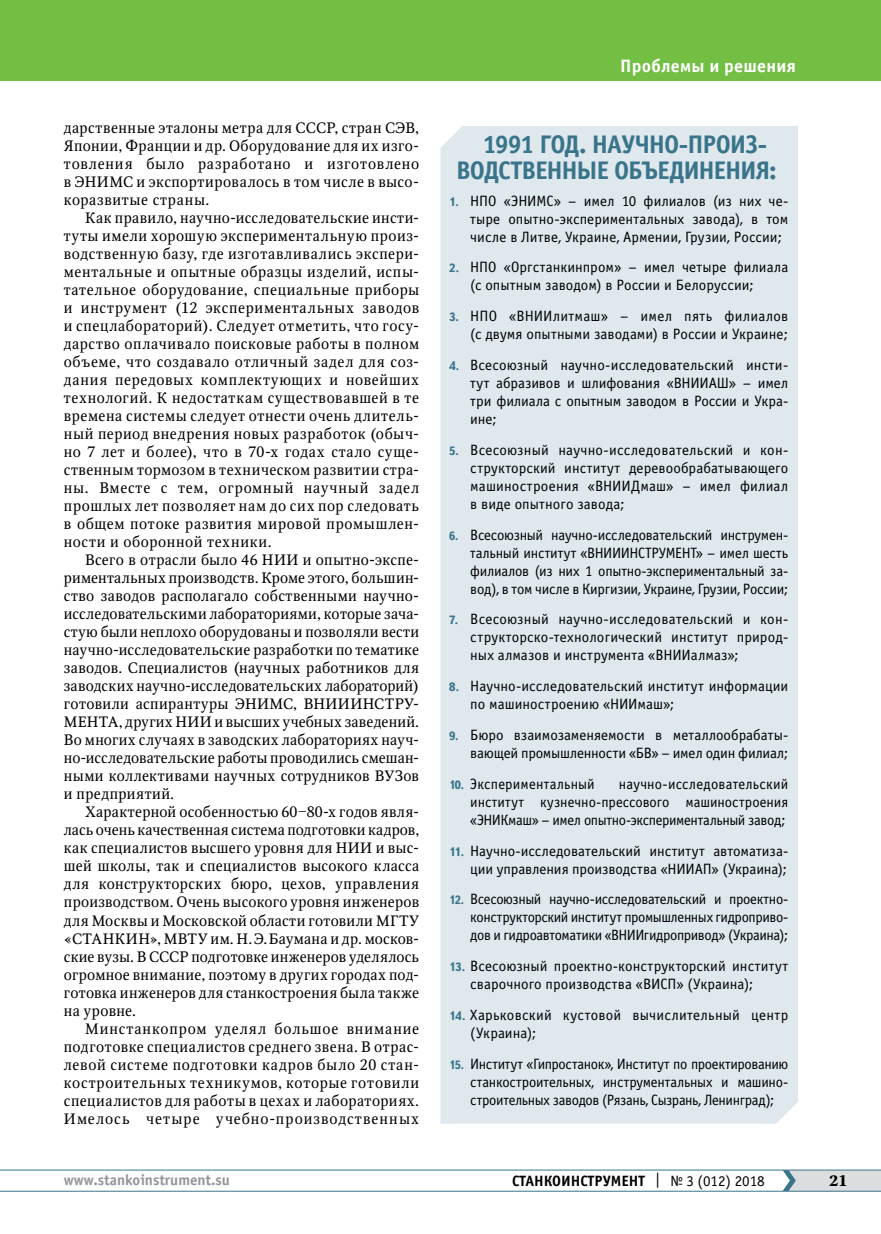
<style>
.page{position:relative;width:881px;height:1234px;background:#fff}
.page>*{position:absolute;margin:0;border:0;box-sizing:border-box;transform-origin:0 0}
.t1{font:700 25.5px "Officina Sans C";letter-spacing:-.05em;color:#39748b}
.t2{font:700 18px "Officina Sans C";letter-spacing:.015em;color:#fff}
.t3{font:15px/18px "Octava";letter-spacing:.02em;color:#000;text-align:justify}
.t4{font:15px/18px "Officina Sans C";color:#000;text-align:justify}
.t5{font:700 15px "Officina Sans C";color:#000}
.t6{font:700 15px "Officina Sans C";color:#939598}
.t7{font:700 15px "Octava";color:#000}
.s1{font-family:"Text Book C";font-weight:700;font-size:12px;color:#39748b}
.s2{font-weight:400}
</style>
<div class="page">
<hr style="left:0;top:1190px;width:880px;height:1px;background:#39748b">
<hr style="left:0;top:1169px;width:880px;height:1px;background:#39748b">
<svg style="left:782px;top:1169px;width:98px;height:21px;background:#cdd4d7"></svg>
<div style="left:0;top:0;width:880px;height:81px;background:#72bf44"></div>
<div style="left:440px;top:126px;width:357px;height:997px;background:#dee8ed"></div>
<p class="t3" style="left:64px;top:119px;width:357px">дарственные эталоны метра для СССР, стран СЭВ, Японии, Франции и др. Оборудование для их изго&shy;товления было разработано и изготовлено в ЭНИМС и экспортировалось в том числе в высо&shy;коразвитые страны.</p>
<p class="t3" style="left:64px;top:209px;width:357px;text-indent:21px">Как правило, научно-исследовательские инсти&shy;туты имели хорошую экспериментальную произ&shy;водственную базу, где изготавливались экспери&shy;ментальные и опытные образцы изделий, испы&shy;тательное оборудование, специальные приборы и инструмент (12 экспериментальных заводов и спецлабораторий). Следует отметить, что госу&shy;дарство оплачивало поисковые работы в полном объеме, что создавало отличный задел для соз&shy;дания передовых комплектующих и новейших технологий. К недостаткам существовавшей в те времена системы следует отнести очень длитель&shy;ный период внедрения новых разработок (обыч&shy;но 7 лет и более), что в 70-х годах стало суще&shy;ственным тормозом в техническом развитии стра&shy;ны. Вместе с тем, огромный научный задел прошлых лет позволяет нам до сих пор следовать в общем потоке развития мировой промышлен&shy;ности и оборонной техники.</p>
<p class="t3" style="left:64px;top:551px;width:357px;text-align:left;text-indent:21px">Всего в отрасли было 46 НИИ и опытно-экспе&shy;риментальных производств. Кроме этого, большин&shy;ство заводов располагало собственными научно&shy;исследовательскими лабораториями, которые зача&shy;стую были неплохо оборудованы и позволяли вести научно-исследовательские разработки по тематике заводов. Специалистов (научных работников для заводских научно-исследовательских лабораторий) готовили аспирантуры ЭНИМС, ВНИИИНСТРУ-МЕНТА, других НИИ и высших учебных заведений.<br>Во многих случаях в заводских лабораториях науч&shy;но-исследовательские работы проводились смешан&shy;ными коллективами научных сотрудников ВУЗов и предприятий.</p>
<p class="t3" style="left:64px;top:803px;width:357px;text-indent:21px">Характерной особенностью 60‒80-х годов явля&shy;лась очень качественная система подготовки кадров, как специалистов высшего уровня для НИИ и выс&shy;шей школы, так и специалистов высокого класса для конструкторских бюро, цехов, управления производством. Очень высокого уровня инженеров для Москвы и Московской области готовили МГТУ «Станкин</p>
<p class="t3" style="left:64px;top:929px;width:357px;text-indent:86px">», МВТУ им. Н.Э.Баумана и др. москов&shy;ские вузы. В СССР подготовке инженеров уделялось огромное внимание, поэтому в других городах под&shy;готовка инженеров для станкостроения была также на уровне.</p>
<p class="t3" style="left:64px;top:1019px;width:357px;text-indent:21px">Минстанкопром уделял большое внимание подготовке специалистов среднего звена. В отрас&shy;левой системе подготовки кадров было 20 стан&shy;костроительных техникумов, которые готовили специалистов для работы в цехах и лабораториях.<br>Имелось четыре учебно-производственных</p>
<p class="t2" style="left:620px;top:56px;width:177px">Проблемы и решения</p>
<h1 class="t1" style="left:482px;top:130px;width:220px">1991 год. Научно-прои</h1>
<h1 class="t1" style="left:745px;top:130px;width:23px">з-</h1>
<h1 class="t1" style="left:456px;top:156px;width:15px">водственн</h1>
<h1 class="t1" style="left:576px;top:156px;width:95px">ые объединени</h1>
<h1 class="t1" style="left:755px;top:156px;width:23px">я:</h1>
<p class="t4" style="left:470px;top:192px;width:319px;text-indent:-21px"><span class="s1">1.</span> НПО «ЭНИМС» – имел 10 филиалов (из них че&shy;тыре опытно-экспериментальных завода), в том числе в Литве, Украине, Армении, Грузии, России;</p>
<p class="t4" style="left:470px;top:258px;width:319px;text-indent:-21px"><span class="s1">2.</span> НПО «Оргстанкинпром» – имел четыре филиала (с опытным заводом) в России и Белоруссии;</p>
<p class="t4" style="left:449px;top:307px;width:340px;text-align:right"><span class="s1">3.</span> НПО «ВНИИлитмаш» – имел пять филиалов (с двумя опытными заводами) в России и Украине;</p>
<p class="t4" style="left:470px;top:356px;width:319px;text-indent:-21px"><span class="s1">4.</span> Всесоюзный научно-исследовательский инсти&shy;тут абразивов и шлифования «ВНИИАШ» – имел три филиала с опытным заводом в России и Укра&shy;ине;</p>
<p class="t4" style="left:470px;top:441px;width:319px;text-indent:-21px"><span class="s1">5.</span> Всесоюзный научно-исследовательский и кон&shy;структорский институт деревообрабатывающего машиностроения «ВНИИДмаш» – имел филиал в виде опытного завода;</p>
<p class="t4" style="left:470px;top:525px;width:319px;text-indent:-21px"><span class="s1">6.</span> Всесоюзный научно-исследовательский инструмен&shy;тальный институт «ВНИИИНСТРУМЕНТ» – имел шесть филиалов (из них 1 опытно-экспериментальный за&shy;вод), в том числе в Киргизии, Украине, Грузии, России;</p>
<p class="t4" style="left:470px;top:610px;width:319px;text-indent:-21px"><span class="s1">7.</span> Всесоюзный научно-исследовательский и кон&shy;структорско-технологический институт природ&shy;ных алмазов и инструмента «ВНИИалмаз»;</p>
<p class="t4" style="left:470px;top:677px;width:319px;text-indent:-21px"><span class="s1">8.</span> Научно-исследовательский институт информации по машиностроению «НИИмаш»;</p>
<p class="t4" style="left:449px;top:726px;width:341px;text-align:right"><span class="s1">9.</span> Бюро взаимозаменяемости в металлообрабаты&shy;вающей промышленности «БВ» – имел один филиал;</p>
<p class="t4" style="left:449px;top:774px;width:147px"><span class="s1">10.</span> Экспериментальный</p>
<p class="t4" style="left:470px;top:774px;width:319px;text-indent:148px">научно-исследовательский институт кузнечно-прессового машиностроения «ЭНИКмаш» – имел опытно-экспериментальный завод;</p>
<p class="t4" style="left:449px;top:841px;width:341px;text-align:right"><span class="s1">11.</span> Научно-исследовательский институт автоматиза&shy;ции управления производства «НИИАП» (Украина);</p>
<p class="t4" style="left:470px;top:890px;width:319px;text-indent:-21px"><span class="s1">12.</span> Всесоюзный научно-исследовательский и проектно&shy;конструкторский институт промышленных гидроприво&shy;дов и гидроавтоматики «ВНИИгидропривод» (Украина);</p>
<p class="t4" style="left:470px;top:957px;width:319px;text-indent:-21px"><span class="s1">13.</span> Всесоюзный проектно-конструкторский институт сварочного производства «ВИСП» (Украина);</p>
<p class="t4" style="left:470px;top:1005px;width:319px;text-indent:-21px"><span class="s1">14.</span> Харьковский кустовой вычислительный центр (Украина);</p>
<p class="t4" style="left:470px;top:1054px;width:319px;text-indent:-21px"><span class="s1">15.</span> Институт «Гипростанок», Институт по проектированию станкостроительных, инструментальных и машино&shy;строительных заводов (Рязань, Сызрань, Ленинград);</p>
<p class="t6" style="left:64px;top:1171px;width:168px">www.stankoinstrument.su</p>
<p class="t5" style="left:512px;top:1171px;width:254px">СТАНКОИНСТРУМЕНТ <span class="s2">| № 3 (012) 2018</span></p>
<p class="t7" style="left:828px;top:1170px;width:20px">21</p>
</div>
